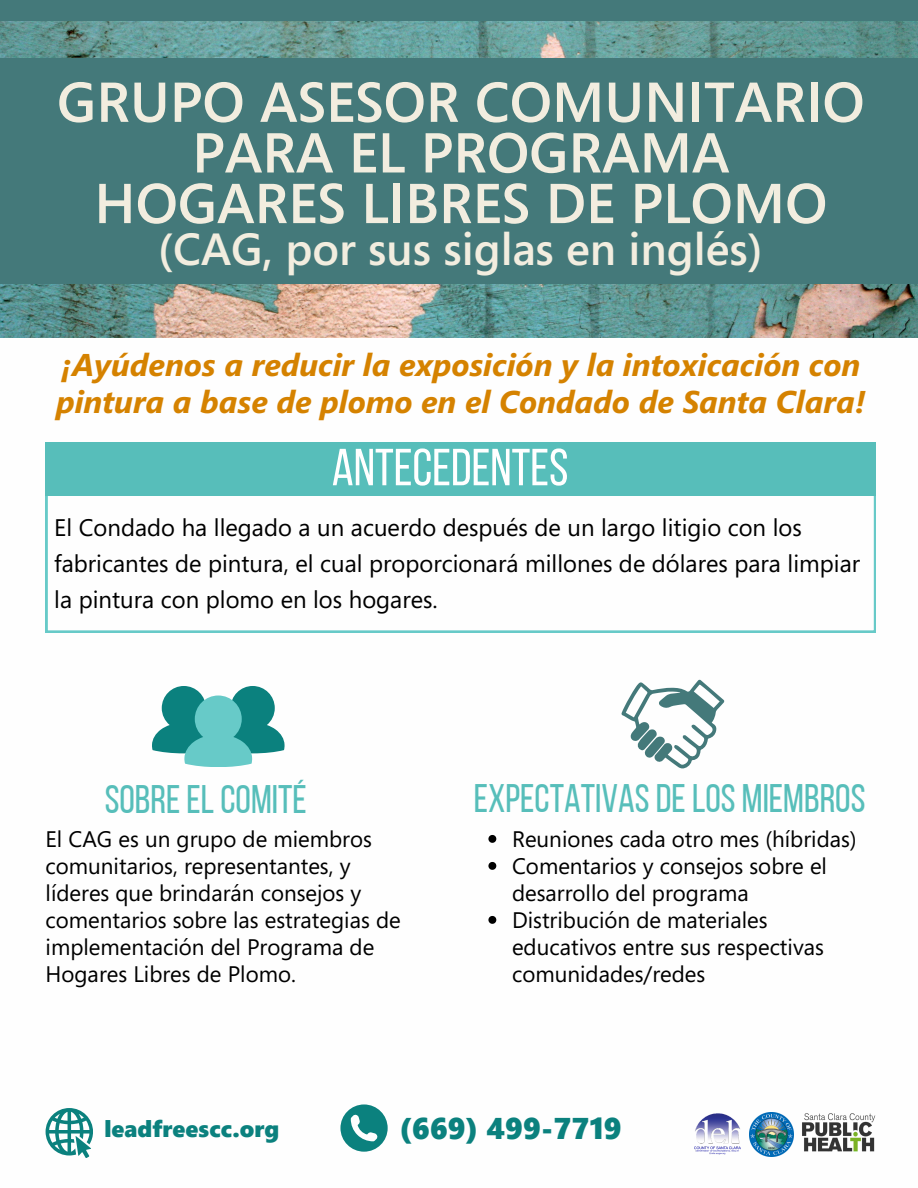
<style>
.page{position:relative;width:918px;height:1188px;background:#fff}
.page>*{position:absolute;margin:0;border:0;box-sizing:border-box;transform-origin:0 0}
.t1{font:600 56.1px/50.7px "Segoe";color:#f2eddf;text-align:center}
.t2{font:52.05px "Bebas Neue";color:#fff}
.t3{font:600 45px "Segoe";color:#f2eddf}
.t4{font:39.75px "Bebas Neue";color:#57beba}
.t5{font:italic 700 31.5px/37.2px "Segoe";color:#d58200}
.t6{font:30px "Segoe UI Black";color:#0b817e}
.t7{font:24px/36px "Segoe";color:#000}
.t8{font:23.1px "Segoe UI Black";color:#0b817e}
.t9{font:22.5px/27px "Segoe";color:#000}
</style>
<div class="page">
<div style="left:0;top:0;width:918px;height:21px;background:#44797a"></div>
<img style="left:0;top:21px;width:918px;height:316px">
<svg style="left:46px;top:496px;width:830px;height:137px"></svg>
<div style="left:46px;top:442px;width:830px;height:54px;background:#57beba"></div>
<img style="left:802px;top:1113px;width:74px;height:39px">
<img style="left:750px;top:1113px;width:44px;height:44px">
<img style="left:694px;top:1113px;width:47px;height:42px">
<svg style="left:340px;top:1104px;width:48px;height:48px"></svg>
<svg style="left:46px;top:1108px;width:47px;height:50px"></svg>
<svg style="left:152px;top:686px;width:133px;height:81px"></svg>
<svg style="left:621px;top:679px;width:104px;height:89px"></svg>
<svg style="left:488px;top:835px;width:8px;height:8px"></svg>
<svg style="left:488px;top:862px;width:8px;height:8px"></svg>
<svg style="left:488px;top:916px;width:8px;height:8px"></svg>
<div style="left:0;top:58px;width:918px;height:226px;background:#44797a"></div>
<h1 class="t1" style="left:57px;top:75px;width:809px">GRUPO ASESOR COMUNITARIO<br>PARA EL PROGRAMA<br>HOGARES LIBRES DE PLOMO</h1>
<h3 class="t3" style="left:158px;top:217px;width:606px">(CAG, por sus siglas en inglés)</h3>
<p class="t5" style="left:56px;top:345px;width:811px">¡Ayúdenos a reducir la exposición y la intoxicación con pintura a base de plomo en el Condado de Santa Clara!</p>
<h4 class="t2" style="left:332px;top:446px;width:238px">ANTECEDENTES</h4>
<p class="t7" style="left:54px;top:508px;width:807px">El Condado ha llegado a un acuerdo después de un largo litigio con los fabricantes de pintura, el cual proporcionará millones de dólares para limpiar la pintura con plomo en los hogares.</p>
<p class="t4" style="left:105px;top:783px;width:204px">SOBREELCOMITÉ</p>
<p class="t9" style="left:46px;top:825px;width:357px">El CAG es un grupo de miembros comunitarios, representantes, y líderes que brindarán consejos y comentarios sobre las estrategias de implementación del Programa de<br>Hogares Libres de Plomo.</p>
<p class="t4" style="left:474px;top:782px;width:393px">EXPECTATIVASDELOS MIEMBROS</p>
<p class="t9" style="left:512px;top:825px;width:346px">Reuniones cada otro mes (híbridas)</p>
<p class="t9" style="left:512px;top:852px;width:316px">Comentarios y consejos sobre el desarrollo del programa</p>
<h3 class="t9" style="left:512px;top:906px;width:313px">Distribución de materiales educativos entre sus respectivas comunidades/redes</h3>
<h3 class="t8" style="left:105px;top:1112px;width:176px">leadfreescc.org</h3>
<p class="t6" style="left:399px;top:1107px;width:224px">(669) 499-7719</p>
</div>
